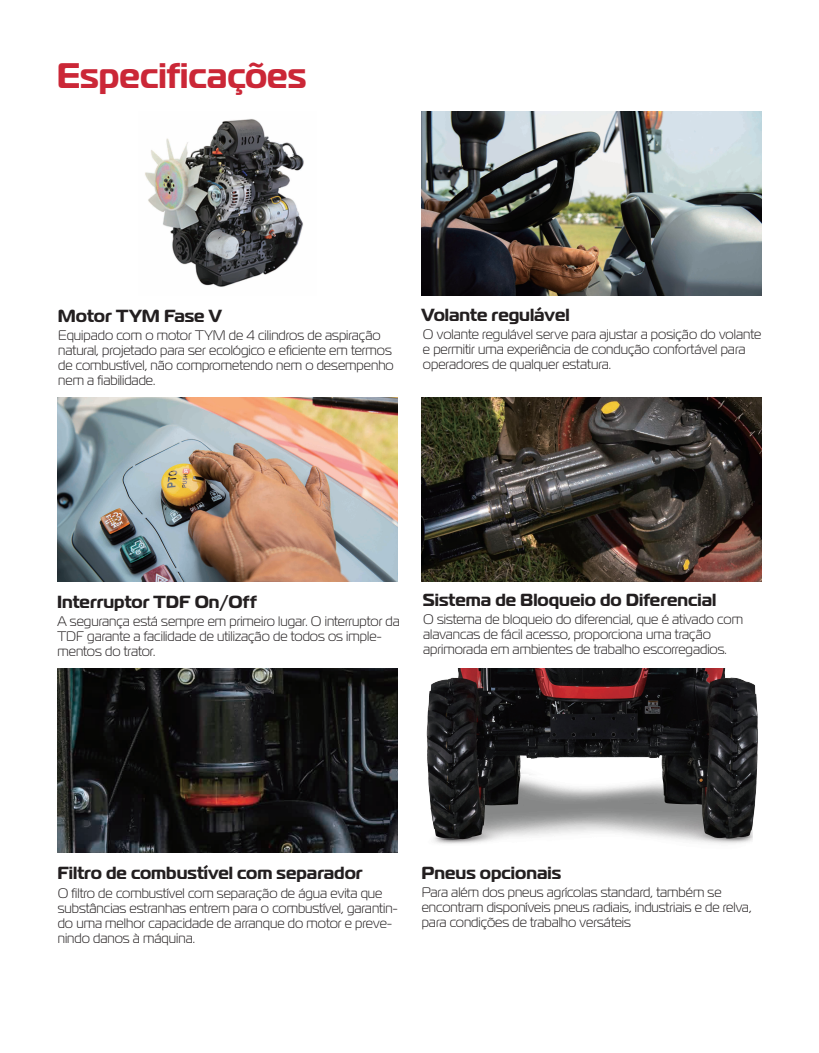
<style>
.page{position:relative;width:819px;height:1053px;background:#fff}
.page>*{position:absolute;margin:0;border:0;box-sizing:border-box;transform-origin:0 0}
.t1{font:700 35.5px "Magistral";color:#cb2737}
.t2{font:700 17.5px "Magistral";color:#231f20}
.t3{font:300 13.75px/15px "Magistral";color:#231f20}
</style>
<div class="page">
<img style="left:145px;top:119px;width:159px;height:168px">
<img style="left:57px;top:398px;width:340px;height:183px">
<img style="left:421px;top:398px;width:340px;height:183px">
<img style="left:426px;top:668px;width:332px;height:176px">
<img style="left:421px;top:111px;width:340px;height:184px">
<img style="left:57px;top:668px;width:340px;height:184px">
<h1 class="t1" style="left:57px;top:53px;width:251px">Especificações</h1>
<p class="t2" style="left:58px;top:304px;width:165px">Motor TYM Fase V</p>
<p class="t3" style="left:58px;top:327px;width:337px">Equipado com o motor TYM de 4 cilindros de aspiração natural, projetado para ser ecológico e eficiente em termos de combustível, não comprometendo nem o desempenho nem a fiabilidade.</p>
<p class="t2" style="left:421px;top:304px;width:150px">Volante regulável</p>
<p class="t3" style="left:423px;top:327px;width:340px">O volante regulável serve para ajustar a posição do volante e permitir uma experiência de condução confortável para operadores de qualquer estatura.</p>
<p class="t2" style="left:57px;top:590px;width:201px">Interruptor TDF On/Off</p>
<p class="t3" style="left:57px;top:613px;width:344px">A segurança está sempre em primeiro lugar. O interruptor da<br>TDF garante a facilidade de utilização de todos os imple&shy;mentos do trator.</p>
<p class="t2" style="left:423px;top:588px;width:295px">Sistema de Bloqueio do Diferencial</p>
<p class="t3" style="left:423px;top:611px;width:321px">O sistema de bloqueio do diferencial, que é ativado com alavancas de fácil acesso, proporciona uma tração aprimorada em ambientes de trabalho escorregadios.</p>
<p class="t2" style="left:57px;top:860px;width:307px">Filtro de combustível com separador</p>
<p class="t3" style="left:58px;top:885px;width:342px">O filtro de combustível com separação de água evita que substâncias estranhas entrem para o combustível, garantin&shy;do uma melhor capacidade de arranque do motor e preve&shy;nindo danos à máquina.</p>
<p class="t2" style="left:421px;top:860px;width:141px">Pneus opcionais</p>
<p class="t3" style="left:421px;top:883px;width:331px">Para além dos pneus agrícolas standard, também se encontram disponíveis pneus radiais, industriais e de relva, para condições de trabalho versáteis</p>
</div>
